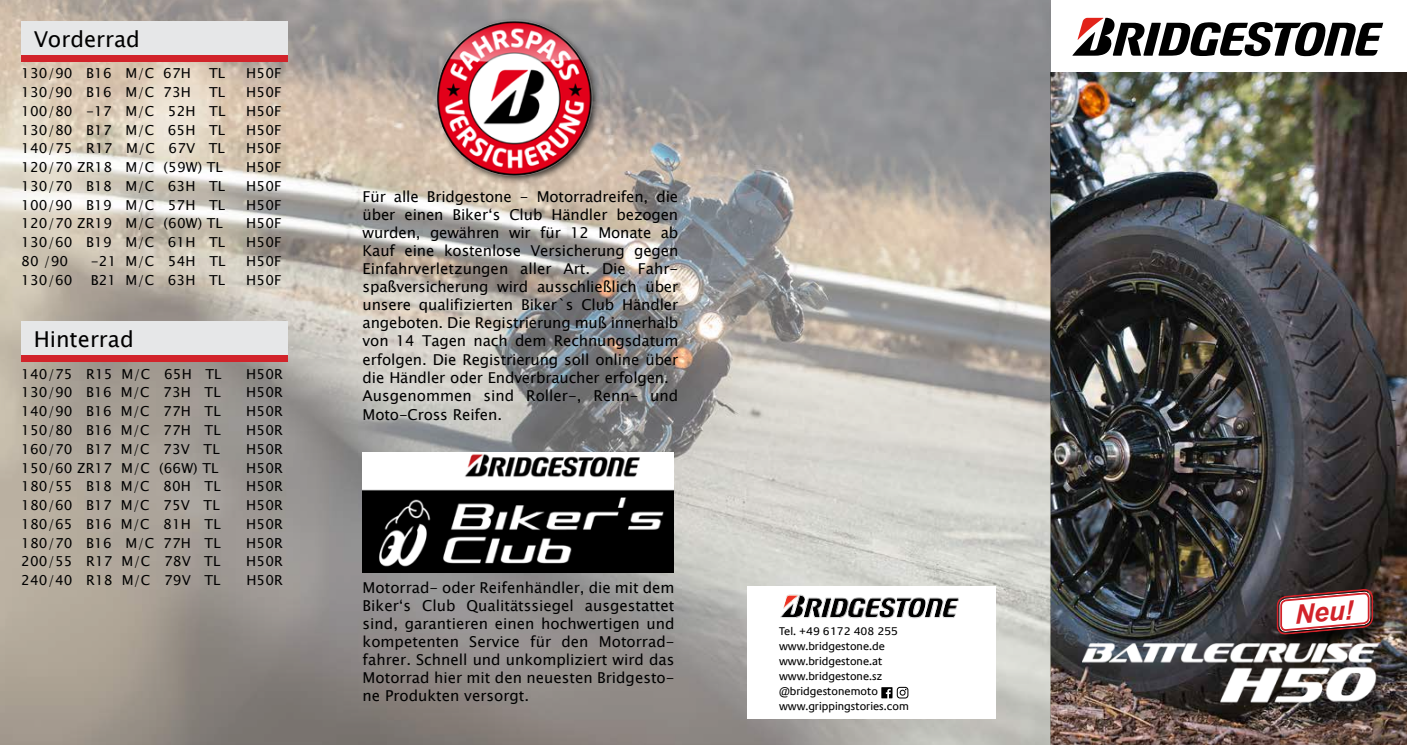
<style>
.page{position:relative;width:1407px;height:745px;background:#fff}
.page>*{position:absolute;margin:0;border:0;box-sizing:border-box;transform-origin:0 0}
.t1{font:italic 700 26.38px "Arial";color:#d2232a}
.t2{font:21.88px "Lucida Sans Unicode";color:#000}
.t3{font:15px/18.1px "Lucida Sans Unicode";letter-spacing:-.01em;color:#000}
.t4{font:13.75px "Lucida Sans Unicode";letter-spacing:.01em;color:#000}
.t5{font:11.25px/15px "Praxis Com";color:#000}
</style>
<div class="page">
<img style="left:1050px;top:71px;width:357px;height:673px">
<svg style="left:1072px;top:17px;width:311px;height:39px"></svg>
<img style="left:0;top:0;width:1050px;height:744px">
<img style="left:363px;top:452px;width:310px;height:120px">
<div style="left:433px;top:17px;width:168px;height:167px;background:#000;opacity:.75"></div>
<img style="left:434px;top:18px;width:161px;height:165px">
<div style="left:21px;top:22px;width:267px;height:34px;background:#e6e7e8"></div>
<div style="left:21px;top:56px;width:267px;height:6px;background:#d2232a"></div>
<div style="left:21px;top:321px;width:267px;height:34px;background:#e6e7e8"></div>
<div style="left:21px;top:355px;width:267px;height:6px;background:#d2232a"></div>
<div style="left:1278px;top:590px;width:111px;height:59px;background:#000;opacity:.75"></div>
<svg style="left:1267px;top:578px;width:115px;height:56px"></svg>
<div style="left:747px;top:586px;width:249px;height:132px;background:#fff"></div>
<img style="left:780px;top:594px;width:179px;height:25px">
<svg style="left:881px;top:686px;width:27px;height:12px"></svg>
<img style="left:1082px;top:634px;width:300px;height:32px">
<img style="left:1138px;top:662px;width:247px;height:44px">
<h2 class="t2" style="left:34px;top:22px;width:108px">Vorderrad</h2>
<p class="t4" style="left:21px;top:62px;width:171px">130/90 B16 M/C 67H</p>
<p class="t4" style="left:209px;top:62px;width:18px">TL</p>
<p class="t4" style="left:246px;top:62px;width:37px">H50F</p>
<p class="t4" style="left:21px;top:81px;width:171px">130/90 B16 M/C 73H</p>
<p class="t4" style="left:209px;top:81px;width:18px">TL</p>
<p class="t4" style="left:246px;top:81px;width:37px">H50F</p>
<p class="t4" style="left:21px;top:100px;width:206px">100/80 -17 M/C 52H TL</p>
<p class="t4" style="left:246px;top:100px;width:37px">H50F</p>
<p class="t4" style="left:21px;top:119px;width:205px">130/80 B17 M/C 65H TL</p>
<p class="t4" style="left:246px;top:119px;width:37px">H50F</p>
<p class="t4" style="left:21px;top:137px;width:205px">140/75 R17 M/C 67V TL</p>
<p class="t4" style="left:246px;top:137px;width:37px">H50F</p>
<p class="t4" style="left:21px;top:156px;width:203px">120/70 ZR18 M/C (59W) TL</p>
<p class="t4" style="left:246px;top:156px;width:37px">H50F</p>
<p class="t4" style="left:21px;top:175px;width:205px">130/70 B18 M/C 63H TL</p>
<p class="t4" style="left:246px;top:175px;width:37px">H50F</p>
<p class="t4" style="left:21px;top:194px;width:205px">100/90 B19 M/C 57H TL</p>
<p class="t4" style="left:246px;top:194px;width:37px">H50F</p>
<p class="t4" style="left:21px;top:212px;width:203px">120/70 ZR19 M/C (60W) TL</p>
<p class="t4" style="left:246px;top:212px;width:37px">H50F</p>
<p class="t4" style="left:21px;top:231px;width:205px">130/60 B19 M/C 61H TL</p>
<p class="t4" style="left:246px;top:231px;width:37px">H50F</p>
<p class="t4" style="left:21px;top:250px;width:48px">80 /90</p>
<p class="t4" style="left:91px;top:250px;width:136px">-21 M/C 54H TL</p>
<p class="t4" style="left:246px;top:250px;width:37px">H50F</p>
<p class="t4" style="left:21px;top:269px;width:53px">130/60</p>
<p class="t4" style="left:91px;top:269px;width:136px">B21 M/C 63H TL</p>
<p class="t4" style="left:246px;top:269px;width:37px">H50F</p>
<h2 class="t2" style="left:34px;top:321px;width:102px">Hinterrad</h2>
<p class="t4" style="left:21px;top:362px;width:202px">140/75 R15 M/C 65H TL</p>
<p class="t4" style="left:246px;top:362px;width:38px">H50R</p>
<p class="t4" style="left:21px;top:381px;width:201px">130/90 B16 M/C 73H TL</p>
<p class="t4" style="left:246px;top:381px;width:38px">H50R</p>
<p class="t4" style="left:21px;top:400px;width:201px">140/90 B16 M/C 77H TL</p>
<p class="t4" style="left:246px;top:400px;width:38px">H50R</p>
<p class="t4" style="left:21px;top:419px;width:201px">150/80 B16 M/C 77H TL</p>
<p class="t4" style="left:246px;top:419px;width:38px">H50R</p>
<p class="t4" style="left:21px;top:437px;width:200px">160/70 B17 M/C 73V TL</p>
<p class="t4" style="left:246px;top:437px;width:38px">H50R</p>
<p class="t4" style="left:21px;top:456px;width:199px">150/60 ZR17 M/C (66W) TL</p>
<p class="t4" style="left:246px;top:456px;width:38px">H50R</p>
<p class="t4" style="left:21px;top:475px;width:201px">180/55 B18 M/C 80H TL</p>
<p class="t4" style="left:246px;top:475px;width:38px">H50R</p>
<p class="t4" style="left:21px;top:494px;width:200px">180/60 B17 M/C 75V TL</p>
<p class="t4" style="left:246px;top:494px;width:38px">H50R</p>
<p class="t4" style="left:21px;top:513px;width:201px">180/65 B16 M/C 81H TL</p>
<p class="t4" style="left:246px;top:513px;width:38px">H50R</p>
<p class="t4" style="left:21px;top:531px;width:201px">180/70 B16 M/C 77H TL</p>
<p class="t4" style="left:246px;top:531px;width:38px">H50R</p>
<p class="t4" style="left:21px;top:550px;width:201px">200/55 R17 M/C 78V TL</p>
<p class="t4" style="left:246px;top:550px;width:38px">H50R</p>
<p class="t4" style="left:21px;top:569px;width:201px">240/40 R18 M/C 79V TL</p>
<p class="t4" style="left:246px;top:569px;width:38px">H50R</p>
<p class="t3" style="left:363px;top:187px;width:317px">Für alle Bridgestone - Motorradreifen, die über einen Biker‘s Club Händler bezogen wurden, gewähren wir für 12 Monate ab Kauf eine kostenlose Versicherung gegen Einfahrverletzungen aller Art. Die Fahr&shy;spaßversicherung wird ausschließlich über unsere qualifizierten Biker`s Club Händler angeboten. Die Registrierung muß innerhalb von 14 Tagen nach dem Rechnungsdatum erfolgen. Die Registrierung soll online über die Händler oder Endverbraucher erfolgen.<br>Ausgenommen sind Roller-, Renn- und</p>
<p class="t3" style="left:363px;top:406px;width:141px">Moto-Cross Reifen.</p>
<p class="t3" style="left:363px;top:578px;width:313px;text-align:justify">Motorrad- oder Reifenhändler, die mit dem Biker‘s Club Qualitätssiegel ausgestattet sind, garantieren einen hochwertigen und kompetenten Service für den Motorrad&shy;fahrer. Schnell und unkompliziert wird das Motorrad hier mit den neuesten Bridgesto&shy;ne Produkten versorgt.</p>
<p class="t5" style="left:779px;top:623px;width:131px">Tel. +49 6172 408 255 www.bridgestone.de www.bridgestone.at www.bridgestone.sz @bridgestonemoto www.grippingstories.com</p>
<h1 class="t1" style="left:1293px;top:597px;width:60px;rotate:-5deg">Neu!</h1>
</div>
